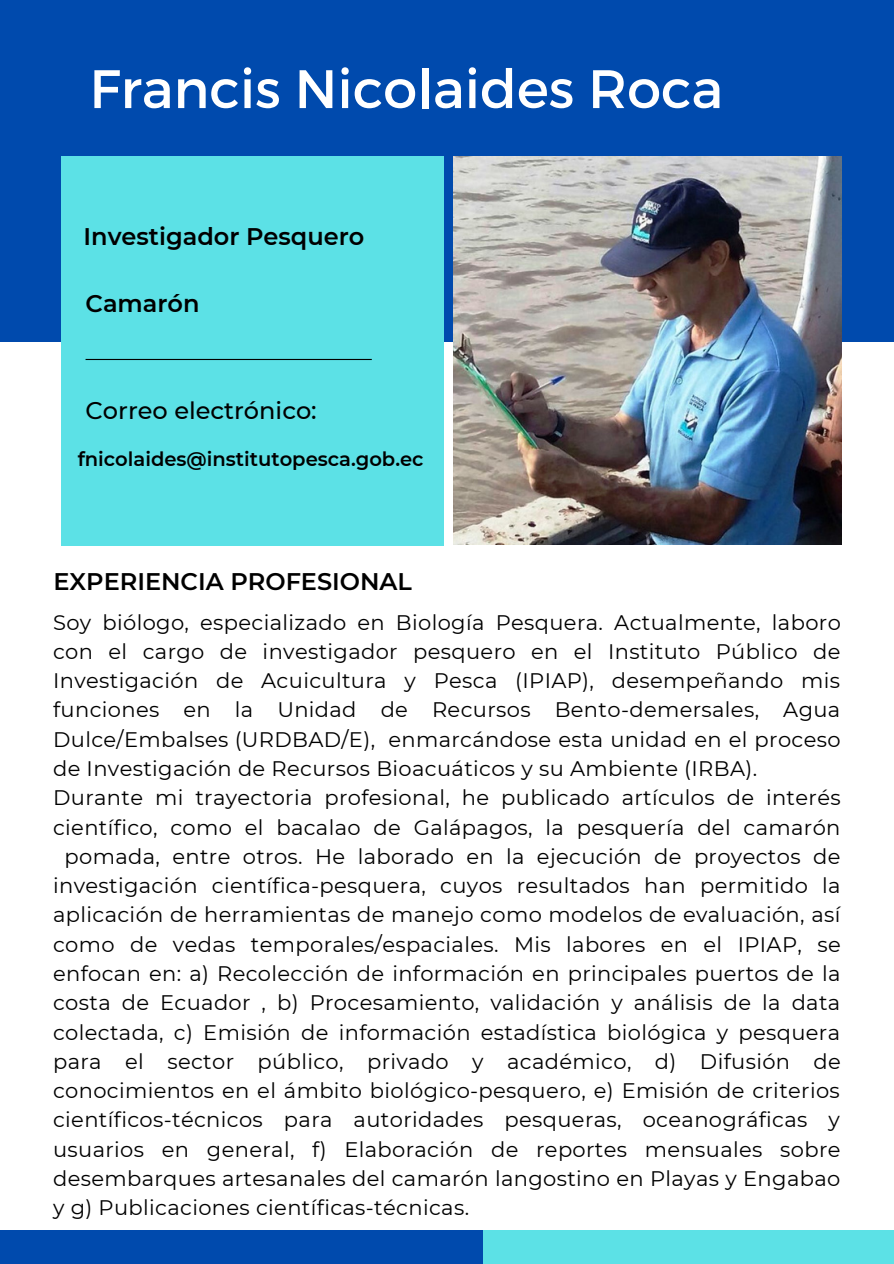
<style>
.page{position:relative;width:894px;height:1264px;background:#fff}
.page>*{position:absolute;margin:0;border:0;box-sizing:border-box;transform-origin:0 0}
.t1{font:54px "Montserrat";color:#fff}
.t2{font:600 24px "Montserrat";color:#000}
.t3{font:500 24px "Montserrat";color:#000}
.t4{font:21px "Montserrat";letter-spacing:.015em;color:#000}
.t5{font:600 19.5px "Montserrat";color:#000}
</style>
<div class="page">
<div style="left:0;top:0;width:893px;height:342px;background:#004aad"></div>
<div style="left:61px;top:156px;width:382px;height:389px;background:#5ce1e6"></div>
<hr style="left:85px;top:359px;width:286px;height:1px;background:#000">
<div style="left:0;top:1230px;width:483px;height:33px;background:#004aad"></div>
<div style="left:483px;top:1230px;width:410px;height:33px;background:#5ce1e6"></div>
<img style="left:453px;top:156px;width:387px;height:389px">
<h1 class="t1" style="left:89px;top:54px;width:635px">Francis Nicolaides Roca</h1>
<p class="t2" style="left:84px;top:221px;width:282px">Investigador Pesquero</p>
<p class="t2" style="left:85px;top:289px;width:115px">Camarón</p>
<p class="t3" style="left:85px;top:395px;width:233px">Correo electrónico:</p>
<p class="t5" style="left:78px;top:447px;width:347px">fnicolaides@institutopesca.gob.ec</p>
<p class="t2" style="left:53px;top:567px;width:360px">EXPERIENCIA PROFESIONAL</p>
<p class="t4" style="left:53px;top:609px;width:789px">Soy biólogo, especializado en Biología Pesquera. Actualmente, laboro</p>
<p class="t4" style="left:53px;top:638px;width:788px">con el cargo de investigador pesquero en el Instituto Público de</p>
<p class="t4" style="left:53px;top:667px;width:788px">Investigación de Acuicultura y Pesca (IPIAP), desempeñando mis</p>
<p class="t4" style="left:53px;top:697px;width:788px">funciones en la Unidad de Recursos Bento-demersales, Agua</p>
<p class="t4" style="left:53px;top:726px;width:788px">Dulce/Embalses (URDBAD/E), enmarcándose esta unidad en el proceso</p>
<p class="t4" style="left:53px;top:755px;width:705px">de Investigación de Recursos Bioacuáticos y su Ambiente (IRBA).</p>
<p class="t4" style="left:53px;top:785px;width:788px">Durante mi trayectoria profesional, he publicado artículos de interés</p>
<p class="t4" style="left:53px;top:814px;width:788px">científico, como el bacalao de Galápagos, la pesquería del camarón</p>
<p class="t4" style="left:65px;top:843px;width:777px">pomada, entre otros. He laborado en la ejecución de proyectos de</p>
<p class="t4" style="left:53px;top:872px;width:788px">investigación científica-pesquera, cuyos resultados han permitido la</p>
<p class="t4" style="left:53px;top:902px;width:788px">aplicación de herramientas de manejo como modelos de evaluación, así</p>
<p class="t4" style="left:53px;top:931px;width:789px">como de vedas temporales/espaciales. Mis labores en el IPIAP, se</p>
<p class="t4" style="left:53px;top:960px;width:788px">enfocan en: a) Recolección de información en principales puertos de la</p>
<p class="t4" style="left:53px;top:990px;width:788px">costa de Ecuador , b) Procesamiento, validación y análisis de la data</p>
<p class="t4" style="left:53px;top:1019px;width:788px">colectada, c) Emisión de información estadística biológica y pesquera</p>
<p class="t4" style="left:53px;top:1048px;width:789px">para el sector público, privado y académico, d) Difusión de</p>
<p class="t4" style="left:53px;top:1077px;width:788px">conocimientos en el ámbito biológico-pesquero, e) Emisión de criterios</p>
<p class="t4" style="left:53px;top:1107px;width:788px">científicos-técnicos para autoridades pesqueras, oceanográficas y</p>
<p class="t4" style="left:53px;top:1136px;width:788px">usuarios en general, f) Elaboración de reportes mensuales sobre</p>
<p class="t4" style="left:53px;top:1165px;width:788px">desembarques artesanales del camarón langostino en Playas y Engabao</p>
<p class="t4" style="left:53px;top:1194px;width:417px">y g) Publicaciones científicas-técnicas.</p>
</div>
